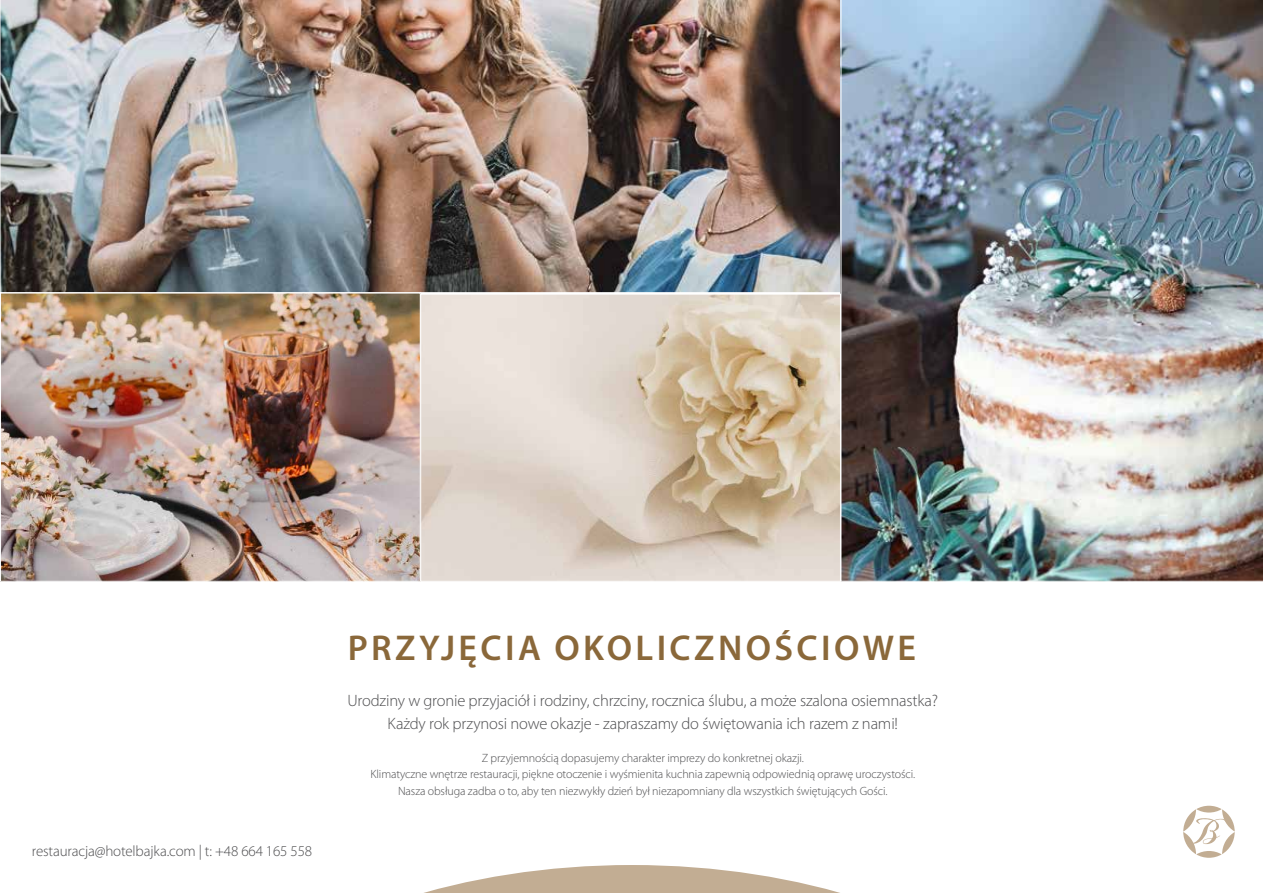
<style>
.page{position:relative;width:1263px;height:893px;background:#fff}
.page>*{position:absolute;margin:0;border:0;box-sizing:border-box;transform-origin:0 0}
.t1{font:600 36px "Myriad Pro";letter-spacing:.095em;color:#8a683a}
.t2{font:300 16.5px/22.5px "Myriad Pro";letter-spacing:-.01em;color:#4d4d4f;text-align:center}
.t3{font:300 15px "Myriad Pro";letter-spacing:-.01em;color:#4d4d4f}
.t4{font:300 12px/16.5px "Myriad Pro";letter-spacing:-.01em;color:#4d4d4f;text-align:center}
</style>
<div class="page">
<img style="left:2px;top:293px;width:839px;height:286px">
<img style="left:0;top:0;width:841px;height:293px">
<img style="left:841px;top:0;width:422px;height:581px">
<div style="left:0;top:293px;width:420px;height:288px;border:1px solid #fff"></div>
<svg style="left:1196px;top:851px;width:26px;height:7px"></svg>
<svg style="left:1183px;top:809px;width:52px;height:45px"></svg>
<svg style="left:1196px;top:806px;width:26px;height:6px"></svg>
<svg style="left:424px;top:865px;width:416px;height:28px"></svg>
<div style="left:420px;top:294px;width:421px;height:287px;border:1px solid #fff"></div>
<p class="t3" style="left:32px;top:842px;width:282px">restauracja@hotelbajka.com | t: +48 664 165 558</p>
<h1 class="t1" style="left:348px;top:625px;width:570px">PRZYJĘCIA OKOLICZNOŚCIOWE</h1>
<h2 class="t2" style="left:347px;top:689px;width:592px">Urodziny w gronie przyjaciół i rodziny, chrzciny, rocznica ślubu, a może szalona osiemnastka?<br>Każdy rok przynosi nowe okazje - zapraszamy do świętowania ich razem z nami!</h2>
<p class="t4" style="left:370px;top:749px;width:546px">Z przyjemnością dopasujemy charakter imprezy do konkretnej okazji.<br>Klimatyczne wnętrze restauracji, piękne otoczenie i wyśmienita kuchnia zapewnią odpowiednią oprawę uroczystości.<br>Nasza obsługa zadba o to, aby ten niezwykły dzień był niezapomniany dla wszystkich świętujących Gości.</p>
</div>
